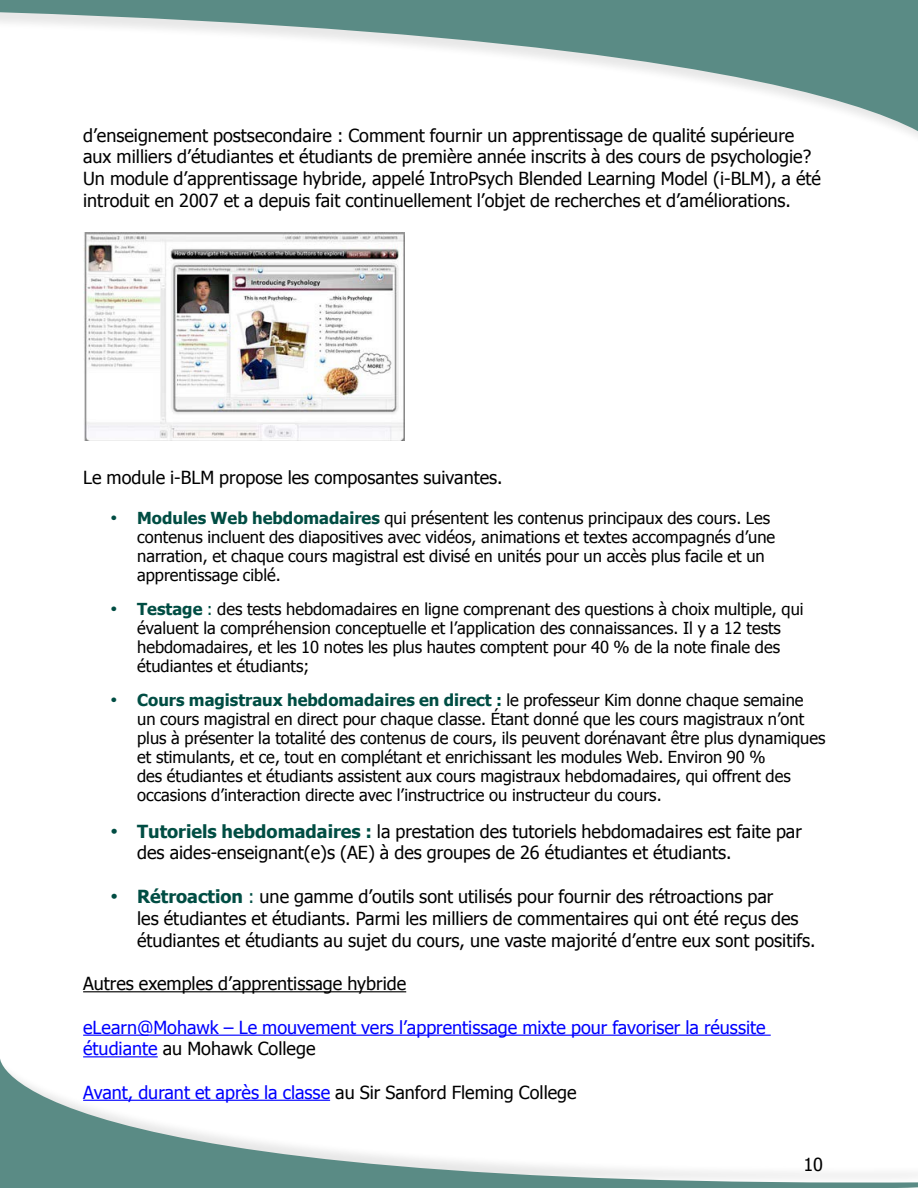
<style>
.page{position:relative;width:918px;height:1188px;background:#fff}
.page>*{position:absolute;margin:0;border:0;box-sizing:border-box;transform-origin:0 0}
.t1{font:18px/21.8px "Tahoma";color:#000}
.t2{font:18px/21.8px "Tahoma";color:#00f}
.t3{font:16.5px/18.9px "Tahoma";color:#000}
.s1{color:#004d43}
.s2{font-weight:700;color:#004d43}
.s3{color:#000}
</style>
<div class="page">
<svg style="left:0;top:0;width:918px;height:137px"></svg>
<svg style="left:0;top:1059px;width:918px;height:129px"></svg>
<hr style="left:83px;top:991px;width:323px;height:1px;background:#000">
<hr style="left:83px;top:1035px;width:688px;height:1px;background:#00f">
<hr style="left:83px;top:1056px;width:75px;height:1px;background:#00f">
<hr style="left:83px;top:1100px;width:247px;height:1px;background:#00f">
<img style="left:83px;top:232px;width:322px;height:208px">
<p class="t1" style="left:83px;top:124px;width:739px">d’enseignement postsecondaire : Comment fournir un apprentissage de qualité supérieure aux milliers d’étudiantes et étudiants de première année inscrits à des cours de psychologie?<br>Un module d’apprentissage hybride, appelé IntroPsych Blended Learning Model (i-BLM), a été introduit en 2007 et a depuis fait continuellement l’objet de recherches et d’améliorations.</p>
<p class="t1" style="left:83px;top:466px;width:421px">Le module i-BLM propose les composantes suivantes.</p>
<p class="t3" style="left:137px;top:508px;width:640px;text-indent:-27px"><span class="s1">•</span> <span class="s2">Modules Web hebdomadaires</span> qui présentent les contenus principaux des cours. Les contenus incluent des diapositives avec vidéos, animations et textes accompagnés d’une narration, et chaque cours magistral est divisé en unités pour un accès plus facile et un apprentissage ciblé.</p>
<p class="t3" style="left:137px;top:599px;width:668px;text-indent:-27px"><span class="s1">•</span> <span class="s2">Testage</span> <span class="s1">:</span> des tests hebdomadaires en ligne comprenant des questions à choix multiple, qui évaluent la compréhension conceptuelle et l’application des connaissances. Il y a 12 tests hebdomadaires, et les 10 notes les plus hautes comptent pour 40 % de la note finale des étudiantes et étudiants;</p>
<p class="t3" style="left:137px;top:690px;width:690px;text-indent:-27px"><span class="s1">•</span> <span class="s2">Cours magistraux hebdomadaires en direct :</span> le professeur Kim donne chaque semaine un cours magistral en direct pour chaque classe. Étant donné que les cours magistraux n’ont plus à présenter la totalité des contenus de cours, ils peuvent dorénavant être plus dynamiques et stimulants, et ce, tout en complétant et enrichissant les modules Web. Environ 90 %<br>des étudiantes et étudiants assistent aux cours magistraux hebdomadaires, qui offrent des occasions d’interaction directe avec l’instructrice ou instructeur du cours.</p>
<p class="t1" style="left:137px;top:820px;width:666px;text-indent:-27px"><span class="s1">•</span> <span class="s2">Tutoriels hebdomadaires :</span> la prestation des tutoriels hebdomadaires est faite par des aides-enseignant(e)s (AE) à des groupes de 26 étudiantes et étudiants.</p>
<p class="t1" style="left:137px;top:885px;width:680px;text-indent:-27px"><span class="s1">•</span> <span class="s2">Rétroaction</span> <span class="s1">:</span> une gamme d’outils sont utilisés pour fournir des rétroactions par<br>les étudiantes et étudiants. Parmi les milliers de commentaires qui ont été reçus des étudiantes et étudiants au sujet du cours, une vaste majorité d’entre eux sont positifs.</p>
<p class="t1" style="left:83px;top:972px;width:325px">Autres exemples d’apprentissage hybride</p>
<p class="t2" style="left:83px;top:1016px;width:684px">eLearn@Mohawk – Le mouvement vers l’apprentissage mixte pour favoriser la réussite étudiante <span class="s3">au Mohawk College</span></p>
<p class="t2" style="left:83px;top:1081px;width:495px">Avant, durant et après la classe <span class="s3">au Sir Sanford Fleming College</span></p>
<p class="t1" style="left:803px;top:1153px;width:21px">10</p>
</div>
